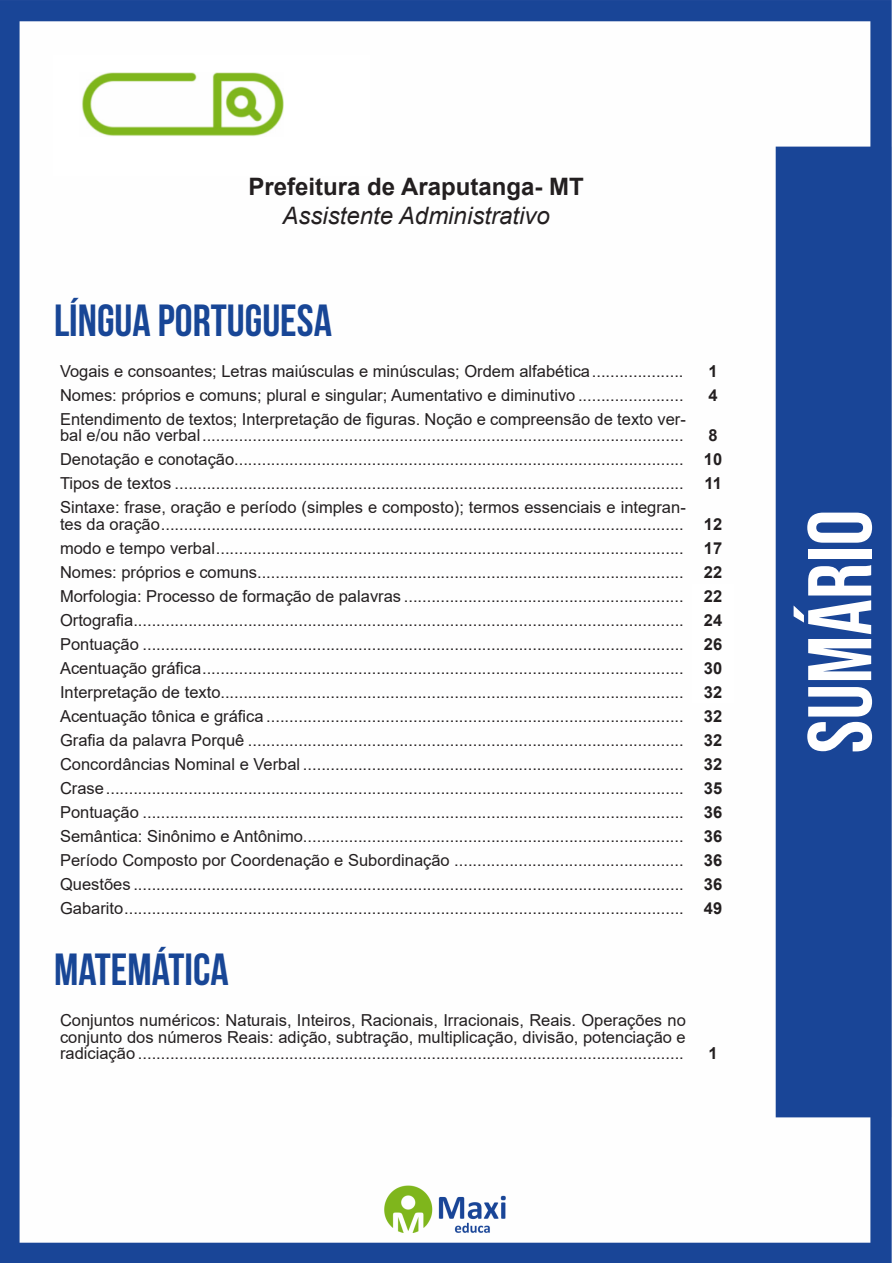
<style>
.page{position:relative;width:893px;height:1263px;background:#fff}
.page>*{position:absolute;margin:0;border:0;box-sizing:border-box;transform-origin:0 0}
.t1{font:90px "Bebas Neue";color:#fff}
.t2{font:700 45px "Bebas Neue";color:#184696}
.t3{font:700 24px "Arial";color:#231f20}
.t4{font:italic 24px "Arial";color:#231f20}
.ALTERNATIVAS{font:16.5px/16.5px "Arial";color:#231f20}
.INDICE{font:700 16.5px "Arial";color:#231f20}
</style>
<div class="page">
<img style="left:0;top:0;width:892px;height:1263px">
<div style="left:53px;top:55px;width:317px;height:121px;background:#fff"></div>
<img style="left:82px;top:72px;width:201px;height:64px">
<svg style="left:692px;top:584px;width:42px;height:120px"></svg>
<p class="t3" style="left:248px;top:170px;width:337px">Prefeitura de Araputanga- MT</p>
<p class="t4" style="left:282px;top:200px;width:269px">Assistente Administrativo</p>
<p class="t2" style="left:54px;top:295px;width:279px">LÍNGUA PORTUGUESA</p>
<p class="ALTERNATIVAS" style="left:60px;top:363px;width:625px">Vogais e consoantes; Letras maiúsculas e minúsculas; Ordem alfabética....................</p>
<p class="INDICE" style="left:708px;top:359px;width:11px">1</p>
<p class="ALTERNATIVAS" style="left:60px;top:387px;width:625px">Nomes: próprios e comuns; plural e singular; Aumentativo e diminutivo .......................</p>
<p class="INDICE" style="left:708px;top:383px;width:11px">4</p>
<p class="ALTERNATIVAS" style="left:60px;top:411px;width:627px">Entendimento de textos; Interpretação de figuras. Noção e compreensão de texto ver&shy;bal e/ou não verbal.........................................................................................................</p>
<p class="INDICE" style="left:708px;top:424px;width:11px">8</p>
<p class="ALTERNATIVAS" style="left:60px;top:451px;width:625px">Denotação e conotação..................................................................................................</p>
<p class="INDICE" style="left:704px;top:448px;width:20px">10</p>
<p class="ALTERNATIVAS" style="left:60px;top:475px;width:625px">Tipos de textos ...............................................................................................................</p>
<p class="INDICE" style="left:704px;top:472px;width:19px">11</p>
<p class="ALTERNATIVAS" style="left:60px;top:499px;width:627px">Sintaxe: frase, oração e período (simples e composto); termos essenciais e integran&shy;tes da oração..................................................................................................................</p>
<p class="INDICE" style="left:704px;top:512px;width:20px">12</p>
<p class="ALTERNATIVAS" style="left:60px;top:540px;width:625px">modo e tempo verbal......................................................................................................</p>
<p class="INDICE" style="left:704px;top:536px;width:20px">17</p>
<p class="ALTERNATIVAS" style="left:60px;top:564px;width:625px">Nomes: próprios e comuns.............................................................................................</p>
<p class="INDICE" style="left:704px;top:560px;width:20px">22</p>
<p class="ALTERNATIVAS" style="left:60px;top:588px;width:625px">Morfologia: Processo de formação de palavras .............................................................</p>
<p class="INDICE" style="left:704px;top:584px;width:20px">22</p>
<p class="ALTERNATIVAS" style="left:60px;top:612px;width:625px">Ortografia........................................................................................................................</p>
<p class="INDICE" style="left:704px;top:608px;width:20px">24</p>
<p class="ALTERNATIVAS" style="left:60px;top:636px;width:625px">Pontuação ......................................................................................................................</p>
<p class="INDICE" style="left:704px;top:632px;width:20px">26</p>
<p class="ALTERNATIVAS" style="left:60px;top:660px;width:625px">Acentuação gráfica.........................................................................................................</p>
<p class="INDICE" style="left:704px;top:656px;width:20px">30</p>
<p class="ALTERNATIVAS" style="left:60px;top:684px;width:625px">Interpretação de texto.....................................................................................................</p>
<p class="INDICE" style="left:704px;top:680px;width:20px">32</p>
<p class="ALTERNATIVAS" style="left:60px;top:708px;width:625px">Acentuação tônica e gráfica ...........................................................................................</p>
<p class="INDICE" style="left:704px;top:704px;width:20px">32</p>
<p class="ALTERNATIVAS" style="left:60px;top:732px;width:625px">Grafia da palavra Porquê ...............................................................................................</p>
<p class="INDICE" style="left:704px;top:728px;width:20px">32</p>
<p class="ALTERNATIVAS" style="left:60px;top:756px;width:625px">Concordâncias Nominal e Verbal ...................................................................................</p>
<p class="INDICE" style="left:704px;top:752px;width:20px">32</p>
<p class="ALTERNATIVAS" style="left:60px;top:780px;width:625px">Crase..............................................................................................................................</p>
<p class="INDICE" style="left:704px;top:776px;width:20px">35</p>
<p class="ALTERNATIVAS" style="left:60px;top:804px;width:625px">Pontuação ......................................................................................................................</p>
<p class="INDICE" style="left:704px;top:800px;width:20px">36</p>
<p class="ALTERNATIVAS" style="left:60px;top:828px;width:625px">Semântica: Sinônimo e Antônimo...................................................................................</p>
<p class="INDICE" style="left:704px;top:824px;width:20px">36</p>
<p class="ALTERNATIVAS" style="left:60px;top:852px;width:625px">Período Composto por Coordenação e Subordinação ..................................................</p>
<p class="INDICE" style="left:704px;top:848px;width:20px">36</p>
<p class="ALTERNATIVAS" style="left:60px;top:876px;width:625px">Questões ........................................................................................................................</p>
<p class="INDICE" style="left:704px;top:872px;width:20px">36</p>
<p class="ALTERNATIVAS" style="left:60px;top:900px;width:625px">Gabarito..........................................................................................................................</p>
<p class="INDICE" style="left:704px;top:896px;width:20px">49</p>
<p class="t2" style="left:54px;top:945px;width:176px">MATEMÁTICA</p>
<p class="ALTERNATIVAS" style="left:60px;top:1012px;width:627px;text-align:justify">Conjuntos numéricos: Naturais, Inteiros, Racionais, Irracionais, Reais. Operações no conjunto dos números Reais: adição, subtração, multiplicação, divisão, potenciação e radiciação .......................................................................................................................</p>
<p class="INDICE" style="left:708px;top:1042px;width:11px">1</p>
<h1 class="t1" style="left:789px;top:753px;width:245px;rotate:-90deg">sumário</h1>
</div>
